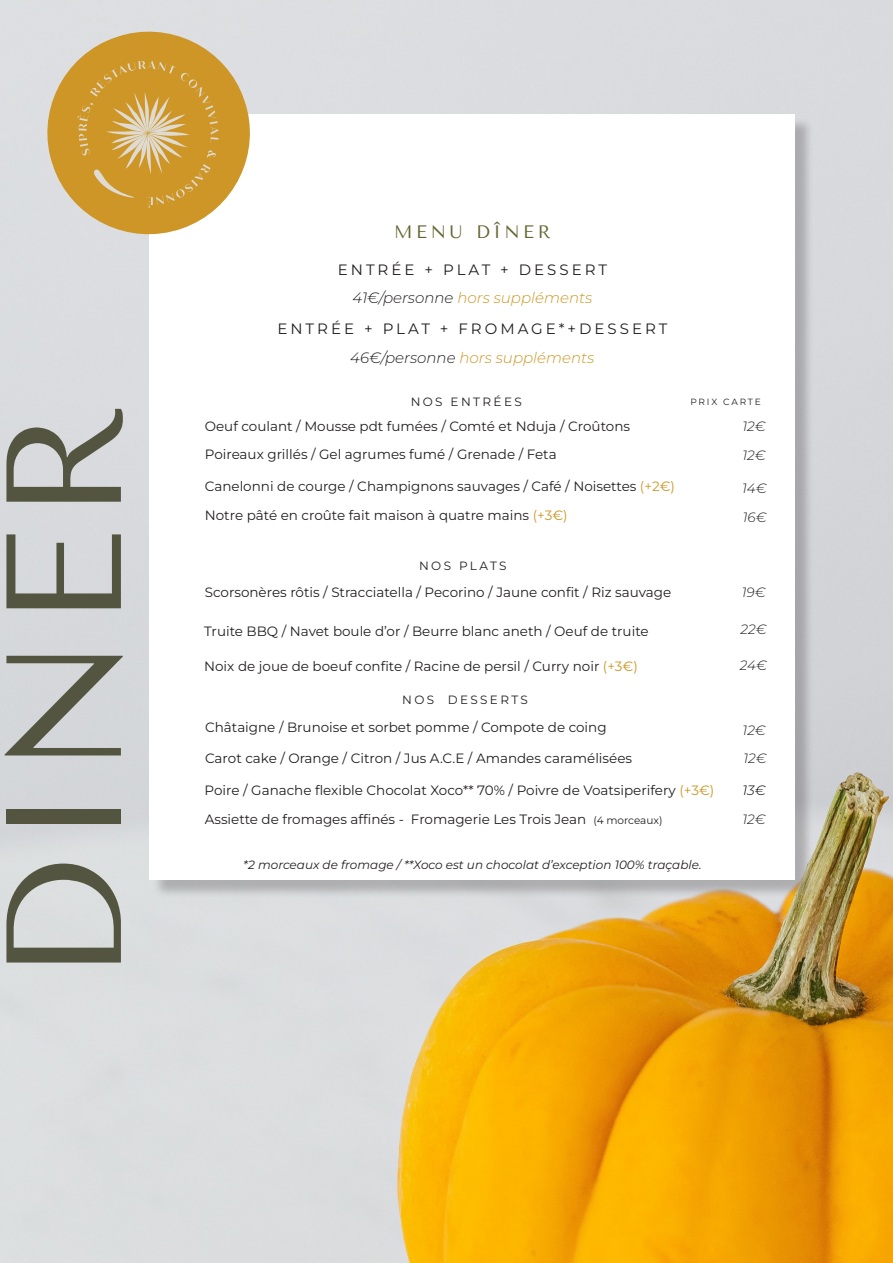
<style>
.page{position:relative;width:893px;height:1263px;background:#fff}
.page>*{position:absolute;margin:0;border:0;box-sizing:border-box;transform-origin:0 0}
.t1{font:163.5px "Tenor Sans";letter-spacing:.05em;color:#535540}
.t2{font:18px "Tenor Sans";letter-spacing:.2em;color:#663}
.t3{font:italic 100 15px "Montserrat";color:#cd9726}
.t4{font:100 15px "Montserrat";letter-spacing:.2em;color:#231f20}
.t5{font:100 13.5px "Montserrat";color:#231f20}
.t6{font:italic 100 13.5px "Montserrat";color:#231f20}
.t7{font:italic 100 13.5px "Montserrat";color:#000001}
.t8{font:italic 100 12px "Montserrat";color:#231f20}
.t9{font:100 12px "Montserrat";letter-spacing:.2em;color:#231f20}
.t10{font:100 9px "Montserrat";letter-spacing:.2em;color:#231f20}
.s1{color:#231f20}
.s2{color:#cd9726}
.s3{font-size:10.5px}
</style>
<div class="page">
<img style="left:0;top:0;width:893px;height:1263px">
<div style="left:152px;top:117px;width:662px;height:782px;background:#231f20;opacity:.25"></div>
<div style="left:150px;top:115px;width:645px;height:765px;background:#fff"></div>
<svg style="left:35px;top:19px;width:228px;height:228px;fill:#dcdde1"></svg>
<svg style="left:77px;top:61px;width:142px;height:146px;background:#cf9f3d"></svg>
<p class="t1" style="left:-30px;top:984px;width:581px;rotate:-90deg">DINER</p>
<p class="t2" style="left:394px;top:221px;width:158px">MENU DÎNER</p>
<p class="t4" style="left:338px;top:260px;width:271px">ENTRÉE + PLAT + DESSERT</p>
<p class="t3" style="left:353px;top:287px;width:241px"><span class="s1">41€/personne</span> hors suppléments</p>
<p class="t4" style="left:277px;top:318px;width:391px">ENTRÉE + PLAT + FROMAGE*+DESSERT</p>
<p class="t3" style="left:350px;top:347px;width:245px"><span class="s1">46€/personne</span> hors suppléments</p>
<p class="t9" style="left:411px;top:393px;width:113px">NOS ENTRÉES</p>
<p class="t10" style="left:690px;top:395px;width:72px">PRIX CARTE</p>
<p class="t5" style="left:205px;top:417px;width:427px">Oeuf coulant / Mousse pdt fumées / Comté et Nduja / Croûtons</p>
<p class="t6" style="left:742px;top:417px;width:25px">12€</p>
<p class="t5" style="left:205px;top:445px;width:353px">Poireaux grillés / Gel agrumes fumé / Grenade / Feta</p>
<p class="t6" style="left:742px;top:446px;width:25px">12€</p>
<p class="t5" style="left:205px;top:477px;width:472px">Canelonni de courge / Champignons sauvages / Café / Noisettes <span class="s2">(+2€)</span></p>
<p class="t5" style="left:205px;top:506px;width:364px">Notre pâté en croûte fait maison à quatre mains <span class="s2">(+3€)</span></p>
<p class="t9" style="left:419px;top:558px;width:89px">NOS PLATS</p>
<p class="t6" style="left:742px;top:479px;width:26px">14€</p>
<p class="t6" style="left:743px;top:508px;width:25px">16€</p>
<p class="t5" style="left:205px;top:584px;width:468px">Scorsonères rôtis / Stracciatella / Pecorino / Jaune confit / Riz sauvage</p>
<p class="t6" style="left:742px;top:584px;width:25px">19€</p>
<p class="t5" style="left:204px;top:622px;width:446px">Truite BBQ / Navet boule d’or / Beurre blanc aneth / Oeuf de truite</p>
<p class="t5" style="left:204px;top:657px;width:435px">Noix de joue de boeuf confite / Racine de persil / Curry noir <span class="s2">(+3€)</span></p>
<p class="t6" style="left:740px;top:656px;width:28px">24€</p>
<p class="t6" style="left:741px;top:620px;width:27px">22€</p>
<p class="t9" style="left:402px;top:692px;width:127px">NOS DESSERTS</p>
<p class="t5" style="left:205px;top:718px;width:403px">Châtaigne / Brunoise et sorbet pomme / Compote de coing</p>
<p class="t6" style="left:743px;top:721px;width:25px">12€</p>
<p class="t5" style="left:205px;top:749px;width:429px">Carot cake / Orange / Citron / Jus A.C.E / Amandes caramélisées</p>
<p class="t6" style="left:743px;top:749px;width:25px">12€</p>
<p class="t7" style="left:742px;top:781px;width:25px">13€</p>
<p class="t5" style="left:205px;top:781px;width:511px">Poire / Ganache flexible Chocolat Xoco** 70% / Poivre de Voatsiperifery <span class="s2">(+3€)</span></p>
<p class="t5" style="left:205px;top:810px;width:459px">Assiette de fromages affinés - Fromagerie Les Trois Jean <span class="s3">(4 morceaux)</span></p>
<p class="t6" style="left:742px;top:810px;width:25px">12€</p>
<p class="t8" style="left:243px;top:856px;width:460px">*2 morceaux de fromage / **Xoco est un chocolat d’exception 100% traçable.</p>
</div>
